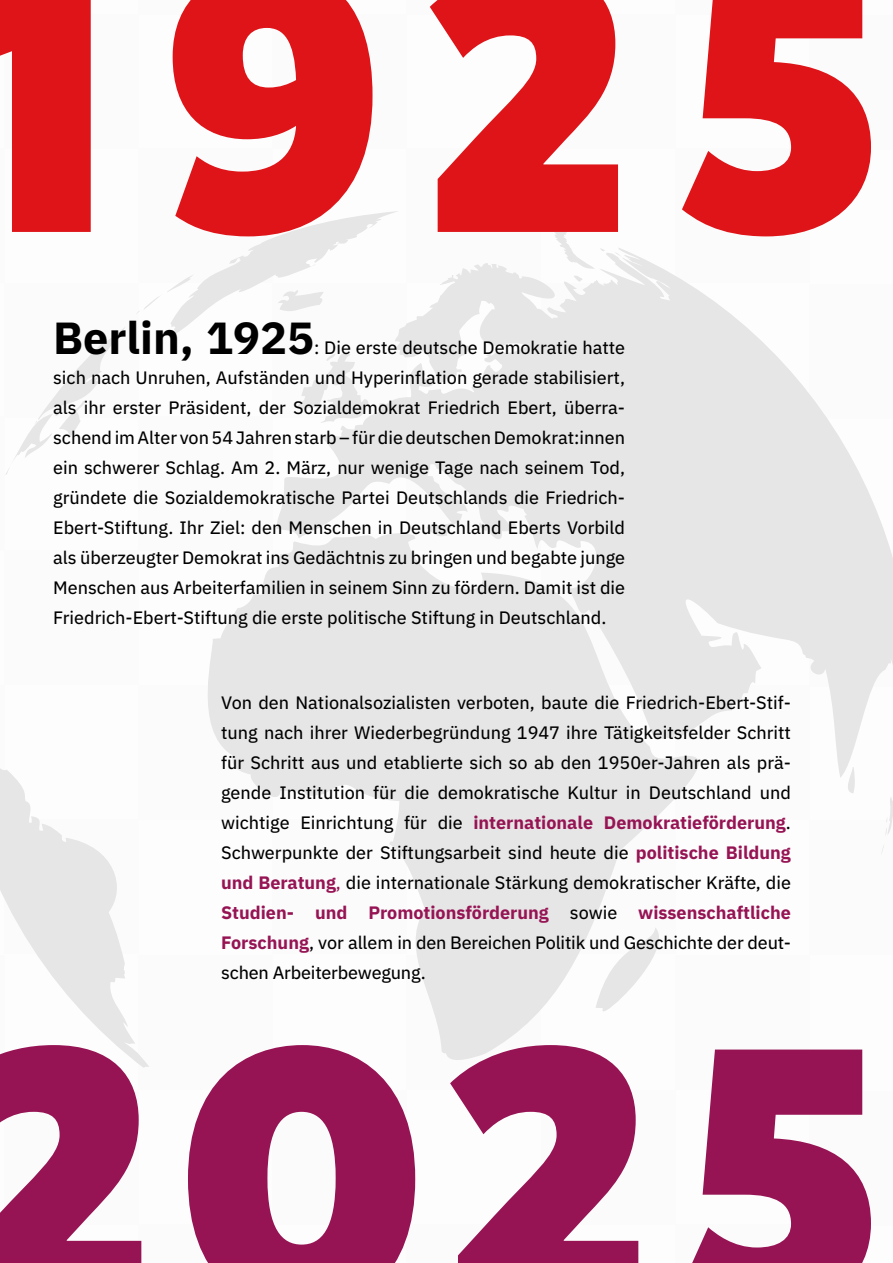
<style>
.page{position:relative;width:893px;height:1263px;background:#fff}
.page>*{position:absolute;margin:0;border:0;box-sizing:border-box;transform-origin:0 0}
.t1{font:900 375px "Realist";color:#961454}
.t2{font:900 375px "Realist";color:#de1418}
.t3{font:700 45px "IBM Plex Sans";color:#000}
.t4{font:18px/30px "IBM Plex Sans Text";color:#000;text-align:justify}
.t5{font:700 18px "IBM Plex Sans";color:#961454}
.s1{font-family:"IBM Plex Sans Text";font-weight:400;color:#000}
.s2{font-family:"IBM Plex Sans";font-weight:700;color:#961454}
.s3{color:#961454}
</style>
<div class="page">
<div style="left:809px;top:821px;width:84px;height:134px;background:#fbfbfb"></div>
<div style="left:809px;top:1091px;width:84px;height:135px;background:#fbfbfb"></div>
<hr style="left:0;top:956px;width:4px;height:134px;background:#fbfbfb">
<div style="left:4px;top:1090px;width:134px;height:134px;background:#fbfbfb"></div>
<div style="left:138px;top:956px;width:135px;height:134px;background:#fbfbfb"></div>
<div style="left:273px;top:1090px;width:134px;height:134px;background:#fbfbfb"></div>
<div style="left:407px;top:956px;width:134px;height:134px;background:#fbfbfb"></div>
<div style="left:675px;top:956px;width:134px;height:134px;background:#fbfbfb"></div>
<div style="left:541px;top:1090px;width:134px;height:134px;background:#fbfbfb"></div>
<hr style="left:0;top:1224px;width:4px;height:39px;background:#fbfbfb">
<div style="left:138px;top:1224px;width:135px;height:39px;background:#fbfbfb"></div>
<div style="left:407px;top:1224px;width:134px;height:39px;background:#fbfbfb"></div>
<div style="left:675px;top:1224px;width:134px;height:39px;background:#fbfbfb"></div>
<div style="left:809px;top:15px;width:84px;height:135px;background:#fbfbfb"></div>
<hr style="left:0;top:0;width:4px;height:14px;background:#fbfbfb">
<div style="left:4px;top:14px;width:134px;height:135px;background:#fbfbfb"></div>
<div style="left:138px;top:0;width:135px;height:14px;background:#fbfbfb"></div>
<div style="left:273px;top:14px;width:134px;height:135px;background:#fbfbfb"></div>
<div style="left:407px;top:0;width:134px;height:14px;background:#fbfbfb"></div>
<div style="left:675px;top:0;width:134px;height:14px;background:#fbfbfb"></div>
<div style="left:541px;top:14px;width:134px;height:135px;background:#fbfbfb"></div>
<hr style="left:0;top:149px;width:4px;height:134px;background:#fbfbfb">
<div style="left:4px;top:283px;width:134px;height:134px;background:#fbfbfb"></div>
<div style="left:138px;top:149px;width:135px;height:134px;background:#fbfbfb"></div>
<div style="left:407px;top:149px;width:134px;height:134px;background:#fbfbfb"></div>
<div style="left:675px;top:149px;width:134px;height:134px;background:#fbfbfb"></div>
<hr style="left:0;top:416px;width:4px;height:135px;background:#fbfbfb">
<div style="left:4px;top:551px;width:134px;height:134px;background:#fbfbfb"></div>
<div style="left:138px;top:416px;width:135px;height:135px;background:#fbfbfb"></div>
<hr style="left:0;top:685px;width:4px;height:134px;background:#fbfbfb">
<div style="left:138px;top:685px;width:135px;height:134px;background:#fbfbfb"></div>
<div style="left:675px;top:685px;width:134px;height:134px;background:#fbfbfb"></div>
<svg style="left:0;top:769px;width:149px;height:299px"></svg>
<svg style="left:555px;top:228px;width:15px;height:19px"></svg>
<svg style="left:848px;top:787px;width:7px;height:6px"></svg>
<svg style="left:208px;top:567px;width:477px;height:493px"></svg>
<svg style="left:5px;top:327px;width:120px;height:148px"></svg>
<svg style="left:137px;top:211px;width:261px;height:123px"></svg>
<svg style="left:882px;top:797px;width:11px;height:54px"></svg>
<svg style="left:276px;top:247px;width:617px;height:540px;fill:#e6e6e6"></svg>
<h1 class="t2" style="left:-54px;top:-123px;width:937px">1925</h1>
<h2 class="t3" style="left:53px;top:302px;width:262px">Berlin, 1925</h2>
<p class="t4" style="left:53px;top:331px;width:573px;text-indent:261px">: Die erste deutsche Demokratie hatte sich nach Unruhen, Aufständen und Hyperinflation gerade stabilisiert, als ihr erster Präsident, der Sozialdemokrat Friedrich Ebert, überra&shy;schend im Alter von 54 Jahren starb – für die deutschen Demokrat:innen ein schwerer Schlag. Am 2. März, nur wenige Tage nach seinem Tod, gründete die Sozialdemokratische Partei Deutschlands die Friedrich-Ebert-Stiftung. Ihr Ziel: den Menschen in Deutschland Eberts Vorbild als überzeugter Demokrat ins Gedächtnis zu bringen und begabte junge Menschen aus Arbeiterfamilien in seinem Sinn zu fördern. Damit ist die Friedrich-Ebert-Stiftung die erste politische Stiftung in Deutschland.</p>
<p class="t4" style="left:221px;top:686px;width:571px">Von den Nationalsozialisten verboten, baute die Friedrich-Ebert-Stif&shy;tung nach ihrer Wiederbegründung 1947 ihre Tätigkeitsfelder Schritt für Schritt aus und etablierte sich so ab den 1950er-Jahren als prä&shy;gende Institution für die demokratische Kultur in Deutschland und</p>
<p class="t5" style="left:221px;top:808px;width:571px"><span class="s1">wichtige Einrichtung für die</span> internationale Demokratieförderung<span class="s1">.</span></p>
<p class="t4" style="left:221px;top:836px;width:571px">Schwerpunkte der Stiftungsarbeit sind heute die <span class="s2">politische Bildung und Beratung</span><span class="s3">,</span> die internationale Stärkung demokratischer Kräfte, die</p>
<p class="t5" style="left:221px;top:898px;width:571px">Studien- und Promotionsförderung <span class="s1">sowie</span> wissenschaftliche</p>
<p class="t4" style="left:221px;top:926px;width:571px"><span class="s2">Forschung</span>, vor allem in den Bereichen Politik und Geschichte der deut&shy;schen Arbeiterbewegung.</p>
<h1 class="t1" style="left:-54px;top:953px;width:937px">2025</h1>
</div>
